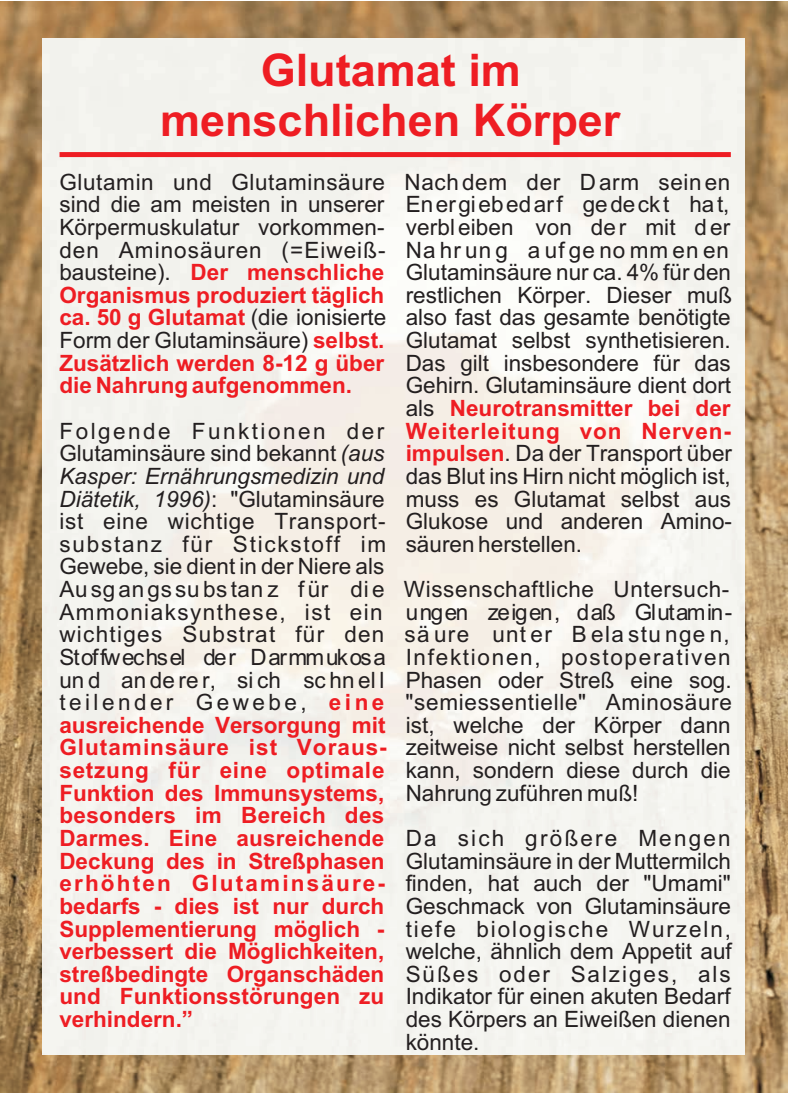
<style>
.page{position:relative;width:788px;height:1093px;background:#fff}
.page>*{position:absolute;margin:0;border:0;box-sizing:border-box;transform-origin:0 0}
.t1{font:700 45px/50.2px "Arial";color:#ee1d23;text-align:center}
.t2{font:22.5px/22.5px "Arial";color:#231f20;text-align:justify}
.t3{font:22.5px/22.5px "Arial";letter-spacing:.06em;color:#231f20}
.t4{font:700 22.5px/22.5px "Arial";color:#ee1d23;text-align:right}
.t5{font:700 22.5px/22.5px "Arial";letter-spacing:.02em;color:#ee1d23;text-align:right}
.s1{font-weight:700;color:#ee1d23}
.s2{font-style:italic}
</style>
<div class="page">
<img style="left:0;top:1px;width:787px;height:1091px">
<img style="left:43px;top:38px;width:701px;height:1016px">
<div style="left:59px;top:152px;width:671px;height:5px;background:#ee1d23"></div>
<h1 class="t1" style="left:160px;top:49px;width:462px">Glutamat im menschlichen Körper</h1>
<p class="t2" style="left:59px;top:172px;width:672px">Glutamin und Glutaminsäure Nachdem der Darm seinen sind die am meisten in unserer Energiebedarf gedeckt hat, Körpermuskulatur vorkommen- verbleiben von der mit der den Aminosäuren (=Eiweiß- Na hr un g a uf ge no mm en en bausteine).</p>
<p class="t2" style="left:405px;top:263px;width:327px">Glutaminsäure nur ca. 4% für den</p>
<p class="t2" style="left:405px;top:286px;width:328px">restlichen Körper. Dieser muß</p>
<p class="t2" style="left:59px;top:308px;width:672px"><span class="s1">ca. 50 g Glutamat</span> (die ionisierte also fast das gesamte benötigte</p>
<p class="t2" style="left:59px;top:331px;width:326px">Form der Glutaminsäure) <span class="s1">selbst.</span></p>
<p class="t2" style="left:405px;top:331px;width:327px">Glutamat selbst synthetisieren.<br>Das gilt insbesondere für das Gehirn. Glutaminsäure dient dort als</p>
<p class="t2" style="left:405px;top:444px;width:328px"><span class="s1">impulsen</span>. Da der Transport über das Blut ins Hirn nicht möglich ist, muss es Glutamat selbst aus Glukose und anderen Amino&shy;säuren herstellen.</p>
<p class="t4" style="left:59px;top:263px;width:326px">Der menschliche<br>Organismus produziert täglich</p>
<p class="t4" style="left:59px;top:353px;width:326px;text-align:left">Zusätzlich werden 8-12 g über die Nahrung aufgenommen.</p>
<p class="t5" style="left:405px;top:399px;width:327px">Neurotransmitter bei der<br>Weiterleitung von Nerven-</p>
<p class="t3" style="left:59px;top:421px;width:674px">Folgende Funktionen der<br>Glutaminsäure sind bekannt <span class="s2">(aus<br>Kasper: Ernährungsmedizin und<br>Diätetik, 1996)</span>: "Glutaminsäure<br>ist eine wichtige Transport-<br>substanz für Stickstoff im<br>Gewebe, sie dient in der Niere als<br>Ausgangssubstan z für die Wissenschaftliche Untersuch-Ammoniaksynthese, ist ein ungen zeigen, daß Glutamin&shy;wichtiges Substrat für den sä ure unter Belastungen, Stoffwechsel der Darmmukosa Infektionen, postoperativen un d an de re r, si ch sc hn el l Phasen oder Streß eine sog. teilender Gewebe,</p>
<p class="t2" style="left:405px;top:693px;width:328px">"semiessentielle" Aminosäure ist, welche der Körper dann zeitweise nicht selbst herstellen kann, sondern diese durch die Nahrung zuführen muß!</p>
<p class="t2" style="left:405px;top:829px;width:327px">Da sich größere Mengen Glutaminsäure in der Muttermilch finden, hat auch der "Umami" Geschmack von Glutaminsäure tiefe biologische Wurzeln, welche, ähnlich dem Appetit auf Süßes oder Salziges, als Indikator für einen akuten Bedarf des Körpers an Eiweißen dienen könnte.</p>
<p class="t4" style="left:59px;top:693px;width:329px;text-align:justify;text-indent:269px">eine ausreichende Versorgung mit Glutaminsäure ist Voraus&shy;setzung für eine optimale Funktion des Immunsystems, besonders im Bereich des Darmes. Eine ausreichende Deckung des in Streßphasen erhöhten Glutaminsäure&shy;bedarfs - dies ist nur durch Supplementierung möglich - verbessert die Möglichkeiten, streßbedingte Organschäden und Funktionsstörungen zu verhindern.”</p>
</div>
